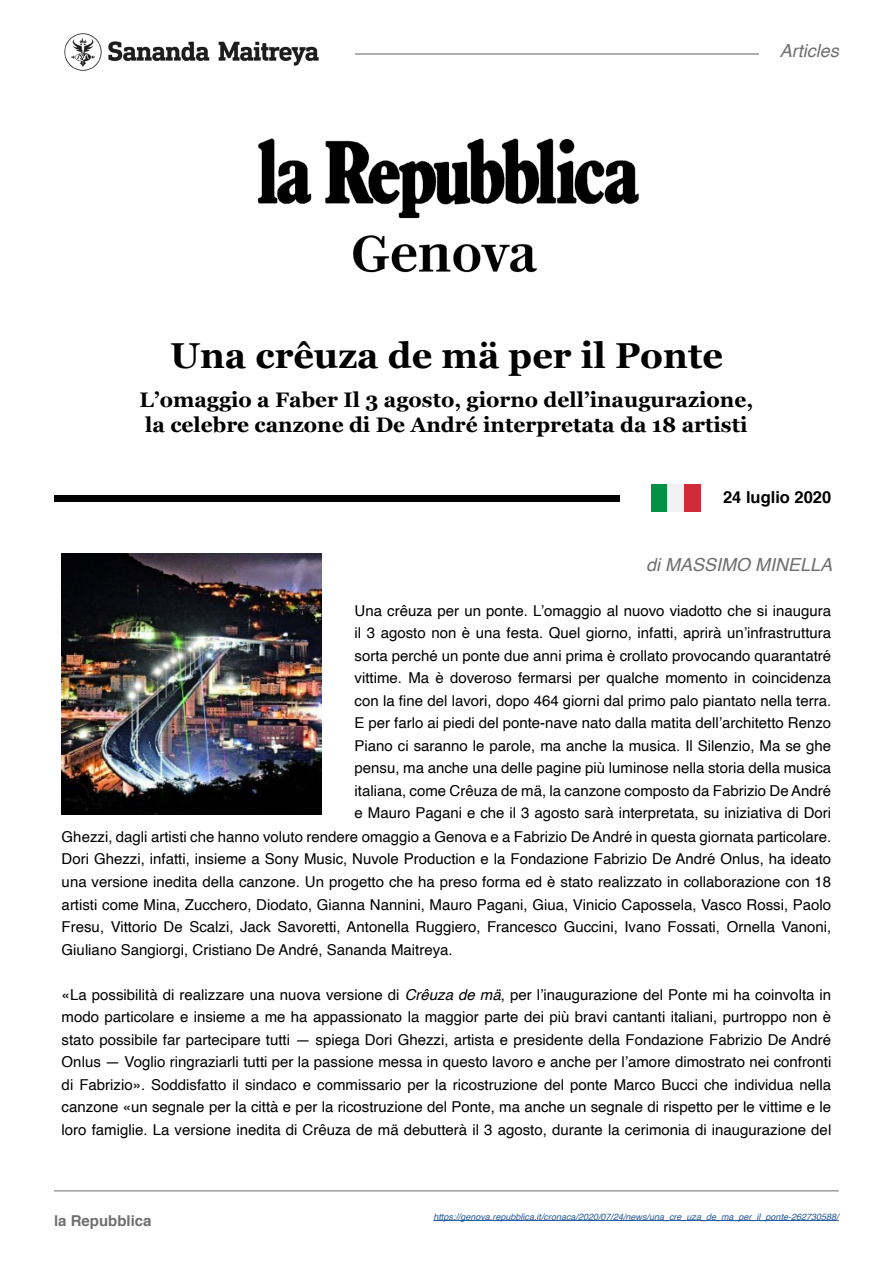
<style>
.page{position:relative;width:893px;height:1263px;background:#fff}
.page>*{position:absolute;margin:0;border:0;box-sizing:border-box;transform-origin:0 0}
.t1{font:700 36px "Georgia";color:#000}
.t2{font:700 21px/25.2px "Georgia";color:#000}
.t3{font:italic 18px "Helvetica";color:#706f6f}
.t4{font:700 16.5px "Helvetica";color:#000}
.t5{font:15px/22.5px "Helvetica";color:#000;text-align:justify}
.t6{font:700 15px "Helvetica";color:#706f6f}
.t7{font:italic 9px "Helvetica";color:#275b9b}
.s1{font-style:italic}
</style>
<div class="page">
<div style="left:54px;top:495px;width:566px;height:6px;background:#000"></div>
<img style="left:64px;top:33px;width:255px;height:38px">
<hr style="left:355px;top:53px;width:404px;height:2px;background:#706f6f">
<hr style="left:54px;top:1190px;width:785px;height:1px;background:#706f6f">
<img style="left:257px;top:138px;width:382px;height:81px">
<hr style="left:433px;top:1220px;width:406px;height:1px;background:#275b9b">
<div style="left:651px;top:484px;width:16px;height:28px;background:#009145"></div>
<div style="left:667px;top:484px;width:17px;height:28px;background:#f2f2f2"></div>
<div style="left:684px;top:484px;width:17px;height:28px;background:#cf2b38"></div>
<img style="left:62px;top:554px;width:259px;height:261px">
<img style="left:352px;top:235px;width:185px;height:38px">
<p class="t3" style="left:780px;top:36px;width:61px">Articles</p>
<h1 class="t1" style="left:170px;top:328px;width:554px">Una crêuza de mä per il Ponte</h1>
<h2 class="t2" style="left:140px;top:386px;width:615px">L’omaggio a Faber Il 3 agosto, giorno dell’inaugurazione, la celebre canzone di De André interpretata da 18 artisti</h2>
<p class="t4" style="left:723px;top:484px;width:110px">24 luglio 2020</p>
<p class="t3" style="left:646px;top:550px;width:188px">di MASSIMO MINELLA</p>
<p class="t5" style="left:355px;top:600px;width:478px">Una crêuza per un ponte. L’omaggio al nuovo viadotto che si inaugura il 3 agosto non è una festa. Quel giorno, infatti, aprirà un’infrastruttura sorta perché un ponte due anni prima è crollato provocando quarantatré vittime. Ma è doveroso fermarsi per qualche momento in coincidenza con la fine del lavori, dopo 464 giorni dal primo palo piantato nella terra.<br>E per farlo ai piedi del ponte-nave nato dalla matita dell’architetto Renzo Piano ci saranno le parole, ma anche la musica. Il Silenzio, Ma se ghe pensu, ma anche una delle pagine più luminose nella storia della musica italiana, come Crêuza de mä, la canzone composto da Fabrizio De André e Mauro Pagani e che il 3 agosto sarà interpretata, su iniziativa di Dori</p>
<p class="t5" style="left:62px;top:826px;width:771px">Ghezzi, dagli artisti che hanno voluto rendere omaggio a Genova e a Fabrizio De André in questa giornata particolare.<br>Dori Ghezzi, infatti, insieme a Sony Music, Nuvole Production e la Fondazione Fabrizio De André Onlus, ha ideato una versione inedita della canzone. Un progetto che ha preso forma ed è stato realizzato in collaborazione con 18 artisti come Mina, Zucchero, Diodato, Gianna Nannini, Mauro Pagani, Giua, Vinicio Capossela, Vasco Rossi, Paolo Fresu, Vittorio De Scalzi, Jack Savoretti, Antonella Ruggiero, Francesco Guccini, Ivano Fossati, Ornella Vanoni, Giuliano Sangiorgi, Cristiano De André, Sananda Maitreya.</p>
<p class="t5" style="left:62px;top:983px;width:771px">«La possibilità di realizzare una nuova versione di <span class="s1">Crêuza de mä</span>, per l’inaugurazione del Ponte mi ha coinvolta in modo particolare e insieme a me ha appassionato la maggior parte dei più bravi cantanti italiani, purtroppo non è stato possibile far partecipare tutti — spiega Dori Ghezzi, artista e presidente della Fondazione Fabrizio De André Onlus — Voglio ringraziarli tutti per la passione messa in questo lavoro e anche per l’amore dimostrato nei confronti di Fabrizio». Soddisfatto il sindaco e commissario per la ricostruzione del ponte Marco Bucci che individua nella canzone «un segnale per la città e per la ricostruzione del Ponte, ma anche un segnale di rispetto per le vittime e le loro famiglie. La versione inedita di Crêuza de mä debutterà il 3 agosto, durante la cerimonia di inaugurazione del</p>
<p class="t6" style="left:54px;top:1209px;width:99px">la Repubblica</p>
<p class="t7" style="left:433px;top:1209px;width:407px">https://genova.repubblica.it/cronaca/2020/07/24/news/una_cre_uza_de_ma_per_il_ponte-262730588/</p>
</div>
